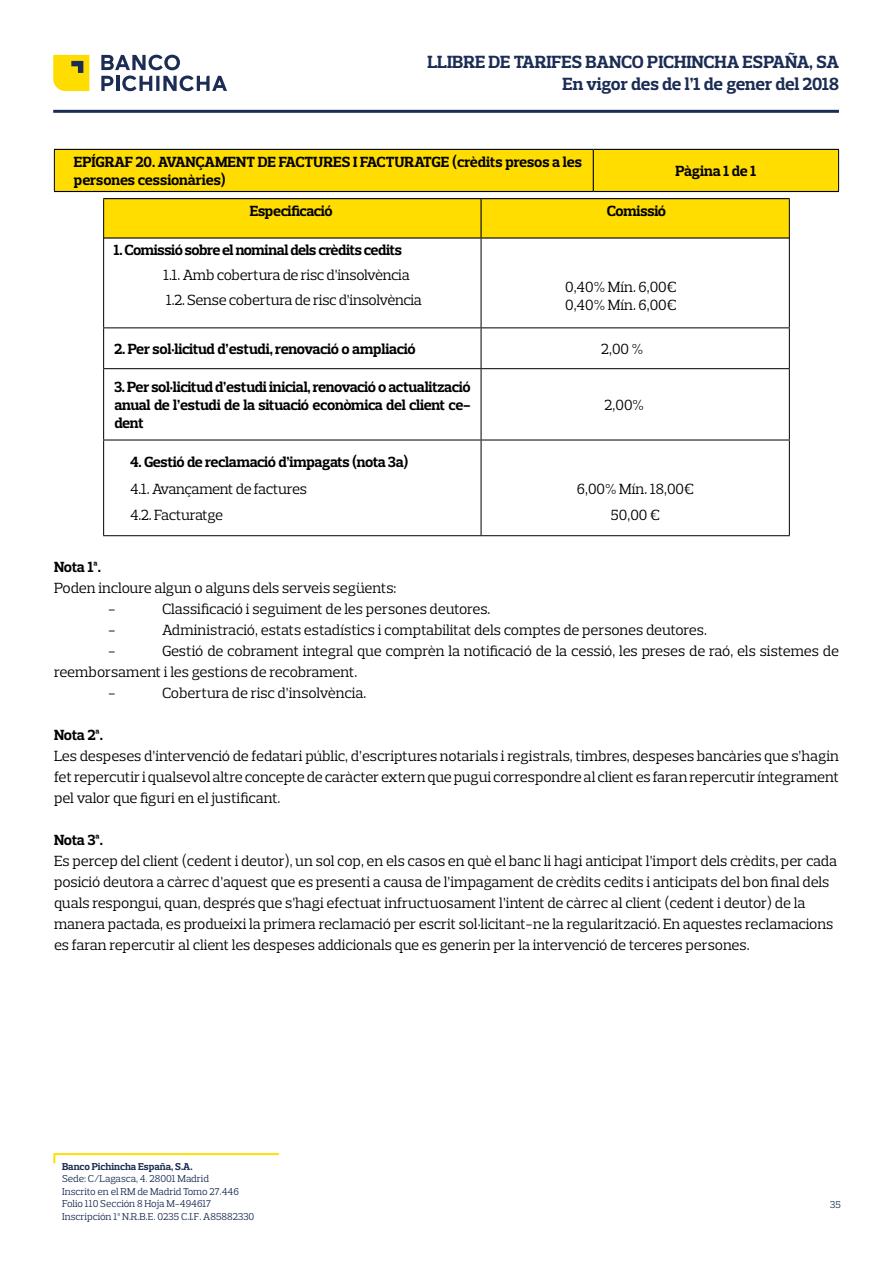
<style>
.page{position:relative;width:893px;height:1263px;background:#fff}
.page>*{position:absolute;margin:0;border:0;box-sizing:border-box;transform-origin:0 0}
.t1{font:700 18px/21.6px "Prelo Slab";letter-spacing:-.005em;color:#1b2d54;text-align:right}
.t2{font:15px/21px "Prelo Slab";letter-spacing:-.01em;color:#000}
.t3{font:700 15px/18px "Prelo Slab";letter-spacing:-.02em;color:#000}
.t4{font:15px/26.7px "Prelo Slab";letter-spacing:-.035em;color:#000}
.t5{font:10.2px/12.5px "Prelo Slab";color:#1b2d54}
.t6{font:700 10.2px "Prelo Slab";letter-spacing:-.01em;color:#1b2d54}
</style>
<div class="page">
<svg style="left:53px;top:55px;width:36px;height:36px"></svg>
<svg style="left:101px;top:55px;width:79px;height:15px"></svg>
<hr style="left:116px;top:76px;width:3px;height:15px;background:#1b2d54">
<svg style="left:101px;top:76px;width:12px;height:15px"></svg>
<svg style="left:122px;top:76px;width:105px;height:15px"></svg>
<hr style="left:53px;top:110px;width:786px;height:3px;background:#1b2d54">
<svg style="left:53px;top:1153px;width:226px;height:11px"></svg>
<div style="left:55px;top:150px;width:783px;height:41px;background:#fd0"></div>
<hr style="left:54px;top:149px;width:539px;height:1px;background:#000">
<hr style="left:593px;top:149px;width:246px;height:1px;background:#000">
<hr style="left:593px;top:150px;width:1px;height:41px;background:#000">
<hr style="left:54px;top:191px;width:539px;height:1px;background:#000">
<hr style="left:593px;top:191px;width:246px;height:1px;background:#000">
<hr style="left:54px;top:150px;width:1px;height:41px;background:#000">
<hr style="left:838px;top:150px;width:1px;height:41px;background:#000">
<div style="left:104px;top:199px;width:685px;height:38px;background:#fd0"></div>
<hr style="left:103px;top:199px;width:1px;height:39px;background:#000">
<hr style="left:480px;top:199px;width:2px;height:38px;background:#000">
<hr style="left:789px;top:199px;width:1px;height:39px;background:#000">
<hr style="left:103px;top:238px;width:1px;height:89px;background:#000">
<hr style="left:481px;top:239px;width:1px;height:88px;background:#000">
<hr style="left:103px;top:198px;width:378px;height:1px;background:#000">
<hr style="left:481px;top:198px;width:309px;height:1px;background:#000">
<hr style="left:104px;top:237px;width:377px;height:2px;background:#000">
<hr style="left:481px;top:237px;width:308px;height:2px;background:#000">
<hr style="left:789px;top:238px;width:1px;height:89px;background:#000">
<hr style="left:103px;top:327px;width:378px;height:1px;background:#000">
<hr style="left:481px;top:327px;width:309px;height:1px;background:#000">
<hr style="left:103px;top:368px;width:378px;height:1px;background:#000">
<hr style="left:481px;top:368px;width:309px;height:1px;background:#000">
<hr style="left:103px;top:439px;width:378px;height:1px;background:#000">
<hr style="left:481px;top:439px;width:309px;height:1px;background:#000">
<hr style="left:103px;top:535px;width:378px;height:1px;background:#000">
<hr style="left:481px;top:535px;width:309px;height:1px;background:#000">
<hr style="left:103px;top:328px;width:1px;height:40px;background:#000">
<hr style="left:103px;top:369px;width:1px;height:70px;background:#000">
<hr style="left:103px;top:440px;width:1px;height:95px;background:#000">
<hr style="left:481px;top:328px;width:1px;height:40px;background:#000">
<hr style="left:789px;top:328px;width:1px;height:40px;background:#000">
<hr style="left:481px;top:369px;width:1px;height:70px;background:#000">
<hr style="left:789px;top:369px;width:1px;height:70px;background:#000">
<hr style="left:481px;top:440px;width:1px;height:95px;background:#000">
<hr style="left:789px;top:440px;width:1px;height:95px;background:#000">
<p class="t1" style="left:427px;top:51px;width:413px">LLIBRE DE TARIFES BANCO PICHINCHA ESPAÑA, SA<br>En vigor des de l’1 de gener del 2018</p>
<p class="t3" style="left:74px;top:153px;width:509px">EPÍGRAF 20. AVANÇAMENT DE FACTURES I FACTURATGE (crèdits presos a les persones cessionàries)</p>
<p class="t3" style="left:675px;top:162px;width:82px">Pàgina 1 de 1</p>
<p class="t3" style="left:250px;top:202px;width:84px">Especificació</p>
<p class="t3" style="left:607px;top:202px;width:61px">Comissió</p>
<p class="t3" style="left:114px;top:241px;width:290px">1. Comissió sobre el nominal dels crèdits cedits</p>
<p class="t2" style="left:164px;top:262px;width:260px;line-height:24.8px">1.1. Amb cobertura de risc d’insolvència<br>1.2. Sense cobertura de risc d’insolvència</p>
<p class="t2" style="left:565px;top:278px;width:113px;line-height:18px">0,40% Mín. 6,00€<br>0,40% Mín. 6,00€</p>
<p class="t3" style="left:114px;top:340px;width:303px">2. Per sol·licitud d’estudi, renovació o ampliació</p>
<p class="t2" style="left:601px;top:338px;width:44px">2,00 %</p>
<p class="t3" style="left:114px;top:378px;width:358px;text-align:justify">3. Per sol·licitud d’estudi inicial, renovació o actualització anual de l’estudi de la situació econòmica del client ce&shy;dent</p>
<p class="t2" style="left:605px;top:394px;width:41px">2,00%</p>
<p class="t3" style="left:130px;top:453px;width:280px">4. Gestió de reclamació d’impagats (nota 3a)</p>
<p class="t4" style="left:130px;top:475px;width:178px">4.1. Avançament de factures<br>4.2. Facturatge</p>
<p class="t2" style="left:577px;top:475px;width:118px;line-height:26.7px;text-align:center">6,00% Mín. 18,00€<br>50,00 €</p>
<p class="t3" style="left:54px;top:558px;width:48px">Nota 1ª.</p>
<p class="t2" style="left:108px;top:578px;width:290px;text-indent:-54px">Poden incloure algun o alguns dels serveis següents: -</p>
<p class="t2" style="left:162px;top:599px;width:330px">Classificació i seguiment de les persones deutores.</p>
<p class="t2" style="left:108px;top:620px;width:9px">-</p>
<p class="t2" style="left:162px;top:620px;width:546px">Administració, estats estadístics i comptabilitat dels comptes de persones deutores.</p>
<p class="t2" style="left:108px;top:641px;width:9px">-</p>
<p class="t2" style="left:162px;top:641px;width:678px">Gestió de cobrament integral que comprèn la notificació de la cessió, les preses de raó, els sistemes de</p>
<p class="t2" style="left:54px;top:662px;width:305px">reemborsament i les gestions de recobrament.</p>
<p class="t2" style="left:108px;top:683px;width:9px">-</p>
<p class="t2" style="left:162px;top:683px;width:206px">Cobertura de risc d’insolvència.</p>
<p class="t3" style="left:54px;top:726px;width:51px">Nota 2ª.</p>
<p class="t2" style="left:54px;top:746px;width:786px;text-align:justify">Les despeses d’intervenció de fedatari públic, d’escriptures notarials i registrals, timbres, despeses bancàries que s’hagin fet repercutir i qualsevol altre concepte de caràcter extern que pugui correspondre al client es faran repercutir íntegrament pel valor que figuri en el justificant.</p>
<p class="t3" style="left:54px;top:831px;width:50px">Nota 3ª.</p>
<p class="t2" style="left:54px;top:851px;width:785px">Es percep del client (cedent i deutor), un sol cop, en els casos en què el banc li hagi anticipat l’import dels crèdits, per cada posició deutora a càrrec d’aquest que es presenti a causa de l’impagament de crèdits cedits i anticipats del bon final dels quals respongui, quan, després que s’hagi efectuat infructuosament l’intent de càrrec al client (cedent i deutor) de la manera pactada, es produeixi la primera reclamació per escrit sol·licitant-ne la regularització. En aquestes reclamacions es faran repercutir al client les despeses addicionals que es generin per la intervenció de terceres persones.</p>
<p class="t6" style="left:62px;top:1160px;width:132px">Banco Pichincha España, S.A.</p>
<p class="t5" style="left:62px;top:1173px;width:194px">Sede: C/Lagasca, 4. 28001 Madrid<br>Inscrito en el RM de Madrid Tomo 27.446<br>Folio 110 Sección 8 Hoja M-494617<br>Inscripción 1ª N.R.B.E. 0235 C.I.F. A85882330</p>
<p class="t5" style="left:830px;top:1198px;width:12px">35</p>
</div>
